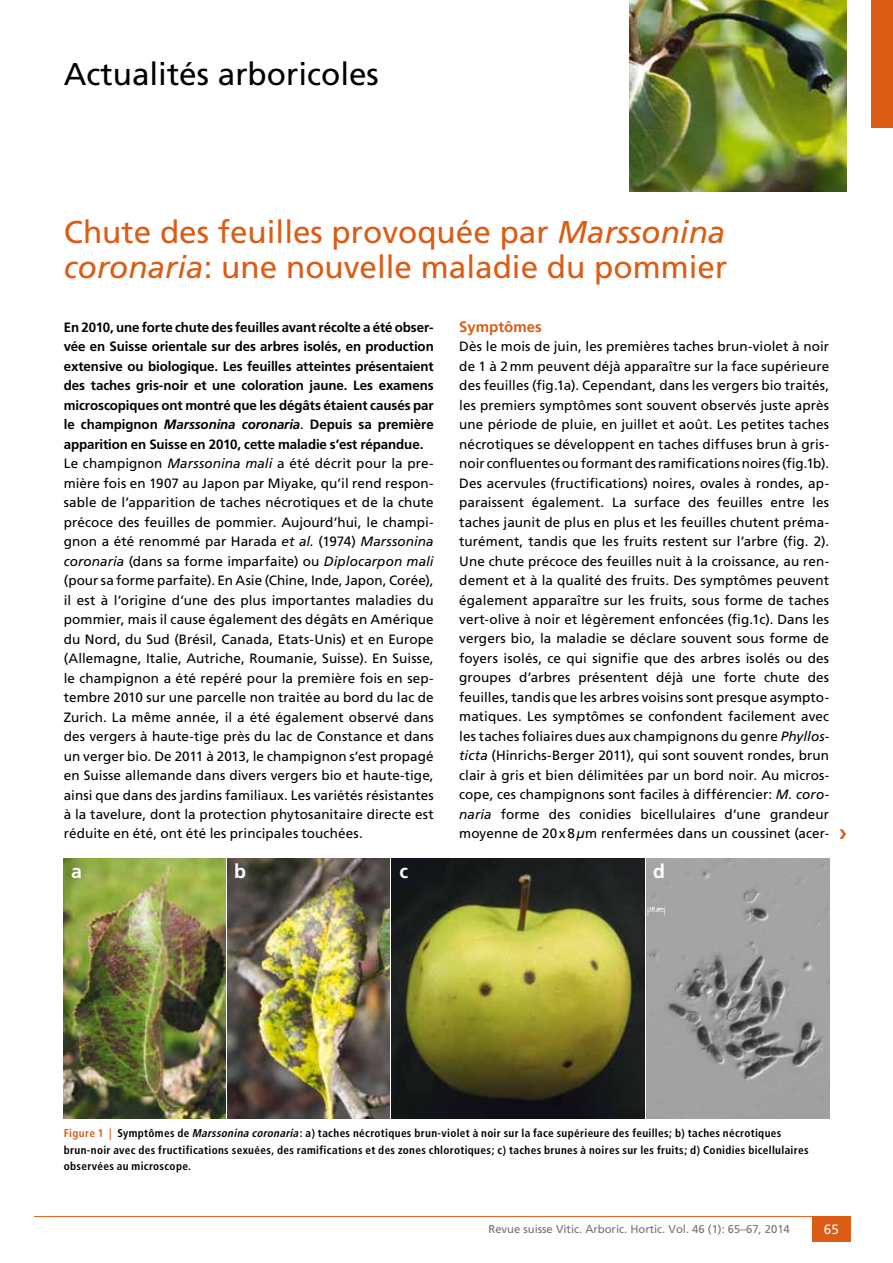
<style>
.page{position:relative;width:893px;height:1263px;background:#fff}
.page>*{position:absolute;margin:0;border:0;box-sizing:border-box;transform-origin:0 0}
.t1{font:31.5px/34.5px "Frutiger";color:#da5c15}
.t2{font:31.5px "Frutiger";color:#000}
.t3{font:700 19.5px "Frutiger";color:#fff}
.t4{font:700 15px "Frutiger";color:#da5c15}
.t5{font:13.5px/19.5px "Frutiger";letter-spacing:.005em;color:#000}
.t6{font:13.5px "Frutiger";color:#fff}
.t7{font:700 condensed 11.25px/16.5px "Frutiger";letter-spacing:.03em;color:#000}
.t8{font:11.25px "Frutiger";color:#707172}
.s1{font-style:italic}
.s2{font-weight:700}
.s3{font-weight:700;font-style:italic}
.s4{color:#da5c15}
</style>
<div class="page">
<hr style="left:34px;top:1216px;width:795px;height:1px;background:#da5c15">
<div style="left:812px;top:1216px;width:38px;height:26px;background:#da5c15"></div>
<div style="left:872px;top:0;width:21px;height:128px;background:#da5c15"></div>
<img style="left:629px;top:0;width:217px;height:191px">
<img style="left:64px;top:858px;width:161px;height:260px">
<img style="left:227px;top:858px;width:162px;height:260px">
<img style="left:391px;top:858px;width:253px;height:260px">
<img style="left:646px;top:858px;width:183px;height:260px">
<h1 class="t2" style="left:64px;top:56px;width:317px">Actualités arboricoles</h1>
<h1 class="t1" style="left:64px;top:215px;width:665px">Chute des feuilles provoquée par <span class="s1">Marssonina coronaria</span>: une nouvelle maladie du pommier</h1>
<p class="t5" style="left:64px;top:317px;width:371px"><span class="s2">En 2010, une forte chute des feuilles avant récolte a été obser&shy;vée en Suisse orientale sur des arbres isolés, en production extensive ou biologique. Les feuilles atteintes présentaient des taches gris-noir et une coloration jaune. Les examens microscopiques ont montré que les dégâts étaient causés par le champignon</span> <span class="s3">Marssonina coronaria</span>. <span class="s2">Depuis sa première apparition en Suisse en 2010, cette maladie s’est répandue.<br></span>Le champignon <span class="s1">Marssonina mali</span> a été décrit pour la pre&shy;mière fois en 1907 au Japon par Miyake, qu’il rend respon&shy;sable de l’apparition de taches nécrotiques et de la chute précoce des feuilles de pommier. Aujourd’hui, le champi&shy;gnon a été renommé par Harada <span class="s1">et al.</span> (1974) <span class="s1">Marssonina coronaria</span> (dans sa forme imparfaite) ou <span class="s1">Diplocarpon mali </span>(pour sa forme parfaite). En Asie (Chine, Inde, Japon, Corée), il est à l’origine d’une des plus importantes maladies du pommier, mais il cause également des dégâts en Amérique du Nord, du Sud (Brésil, Canada, Etats-Unis) et en Europe (Allemagne, Italie, Autriche, Roumanie, Suisse). En Suisse, le champignon a été repéré pour la première fois en sep&shy;tembre 2010 sur une parcelle non traitée au bord du lac de Zurich. La même année, il a été également observé dans des vergers à haute-tige près du lac de Constance et dans un verger bio. De 2011 à 2013, le champignon s’est propagé en Suisse allemande dans divers vergers bio et haute-tige, ainsi que dans des jardins familiaux. Les variétés résistantes à la tavelure, dont la protection phytosanitaire directe est réduite en été, ont été les principales touchées.</p>
<p class="t4" style="left:459px;top:317px;width:84px">Symptômes</p>
<p class="t5" style="left:459px;top:336px;width:371px;text-align:justify">Dès le mois de juin, les premières taches brun-violet à noir de 1 à 2mm peuvent déjà apparaître sur la face supérieure des feuilles (fig.1a). Cependant, dans les vergers bio traités, les premiers symptômes sont souvent observés juste après une période de pluie, en juillet et août. Les petites taches nécrotiques se développent en taches diffuses brun à gris&shy;noir confluentes ou formant des ramifications noires (fig.1b).<br>Des acervules (fructifications) noires, ovales à rondes, ap&shy;paraissent également. La surface des feuilles entre les taches jaunit de plus en plus et les feuilles chutent préma&shy;turément, tandis que les fruits restent sur l’arbre (fig. 2).<br>Une chute précoce des feuilles nuit à la croissance, au ren&shy;dement et à la qualité des fruits. Des symptômes peuvent également apparaître sur les fruits, sous forme de taches vert-olive à noir et légèrement enfoncées (fig.1c). Dans les vergers bio, la maladie se déclare souvent sous forme de foyers isolés, ce qui signifie que des arbres isolés ou des groupes d’arbres présentent déjà une forte chute des feuilles, tandis que les arbres voisins sont presque asympto&shy;matiques. Les symptômes se confondent facilement avec les taches foliaires dues aux champignons du genre <span class="s1">Phyllos&shy;ticta</span> (Hinrichs-Berger 2011), qui sont souvent rondes, brun clair à gris et bien délimitées par un bord noir. Au micros&shy;cope, ces champignons sont faciles à différencier: <span class="s1">M. coro&shy;naria</span> forme des conidies bicellulaires d’une grandeur moyenne de 20x8<span class="s1">µ</span>m renfermées dans un coussinet (acer-</p>
<h2 class="t3" style="left:71px;top:860px;width:12px">a</h2>
<h2 class="t3" style="left:234px;top:860px;width:13px">b</h2>
<h2 class="t3" style="left:400px;top:860px;width:10px">c</h2>
<h2 class="t3" style="left:653px;top:860px;width:13px">d</h2>
<p class="t7" style="left:64px;top:1125px;width:746px"><span class="s4">Figure 1 |</span> Symptômes de <span class="s1">Marssonina coronaria</span>: a) taches nécrotiques brun-violet à noir sur la face supérieure des feuilles; b) taches nécrotiques brun-noir avec des fructifications sexuées, des ramifications et des zones chlorotiques; c) taches brunes à noires sur les fruits; d) Conidies bicellulaires observées au microscope.</p>
<p class="t8" style="left:488px;top:1223px;width:303px">Revue suisse Vitic. Arboric. Hortic. Vol. 46 (1): 65–67, 2014</p>
<p class="t6" style="left:824px;top:1222px;width:17px">65</p>
</div>
